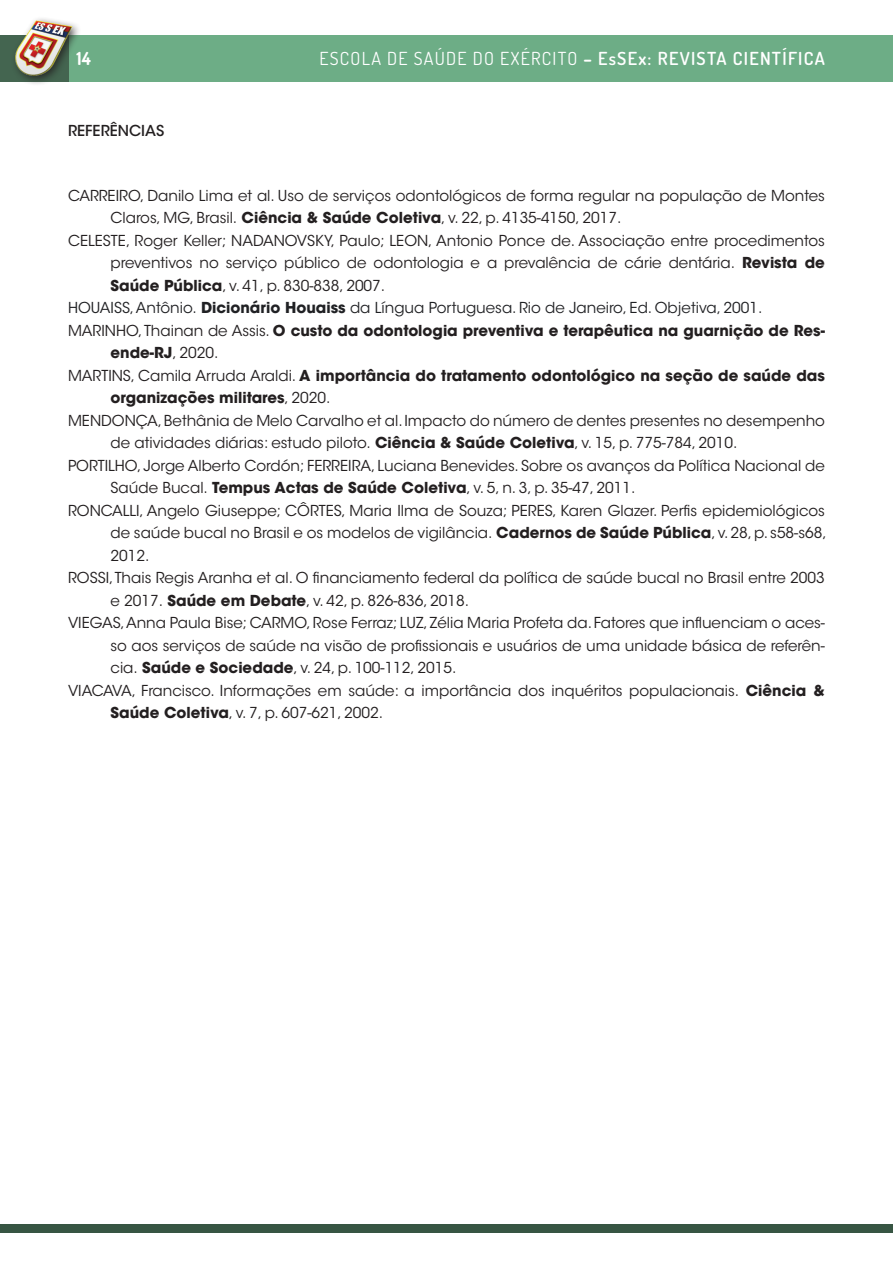
<style>
.page{position:relative;width:893px;height:1276px;background:#fff}
.page>*{position:absolute;margin:0;border:0;box-sizing:border-box;transform-origin:0 0}
.t1{font:18px "Dosis";letter-spacing:.07em;color:#fff}
.t2{font:700 18px "Dosis";color:#fff}
.t3{font:15px "ITC Avant Garde Std";color:#231f20}
.t4{font:700 15px "ITC Avant Garde Std";color:#231f20}
.t5{font:15px "ITC Avant Garde Std";color:#202124}
.t6{font:500 15px "ITC Avant Garde Std";color:#231f20}
.s1{font-weight:700}
.s2{font-weight:600}
.s3{font-weight:400}
</style>
<div class="page">
<div style="left:0;top:1224px;width:893px;height:9px;background:#375543"></div>
<div style="left:68px;top:35px;width:825px;height:47px;background:#6dad86"></div>
<div style="left:0;top:35px;width:68px;height:47px;background:#446550"></div>
<div style="left:10px;top:16px;width:72px;height:70px;background:#231f20;opacity:.85"></div>
<img style="left:10px;top:16px;width:68px;height:67px">
<p class="t2" style="left:77px;top:47px;width:16px">14</p>
<p class="t1" style="left:319px;top:47px;width:507px">ESCOLA DE SAÚDE DO EXÉRCITO <span class="s1">–</span> <span class="s2">EsSEx: REVISTA CIENTÍFICA</span></p>
<p class="t6" style="left:68px;top:121px;width:98px">REFERÊNCIAS</p>
<p class="t3" style="left:68px;top:186px;width:758px">CARREIRO, Danilo Lima et al. Uso de serviços odontológicos de forma regular na população de Montes</p>
<p class="t3" style="left:111px;top:209px;width:512px">Claros, MG, Brasil. <span class="s1">Ciência &amp; Saúde Coletiva</span>, v. 22, p. 4135-4150, 2017.</p>
<p class="t3" style="left:68px;top:231px;width:758px">CELESTE, Roger Keller; NADANOVSKY, Paulo; LEON, Antonio Ponce de. Associação entre procedimentos</p>
<p class="t3" style="left:111px;top:254px;width:716px">preventivos no serviço público de odontologia e a prevalência de cárie dentária. <span class="s1">Revista de</span></p>
<p class="t3" style="left:111px;top:276px;width:276px"><span class="s1">Saúde Pública</span>, v. 41, p. 830-838, 2007.</p>
<p class="t5" style="left:68px;top:299px;width:696px">HOUAISS, Antônio. <span class="s1">Dicionário Houaiss</span> da Língua Portuguesa. Rio de Janeiro, Ed. Objetiva, 2001.</p>
<p class="t4" style="left:68px;top:320px;width:758px"><span class="s3">MARINHO, Thainan de Assis.</span> O custo da odontologia preventiva e terapêutica na guarnição de Res-</p>
<p class="t4" style="left:111px;top:343px;width:109px">ende-RJ<span class="s3">, 2020.</span></p>
<p class="t4" style="left:68px;top:365px;width:758px"><span class="s3">MARTINS, Camila Arruda Araldi.</span> A importância do tratamento odontológico na seção de saúde das</p>
<p class="t4" style="left:111px;top:388px;width:221px">organizações militares<span class="s3">, 2020.</span></p>
<p class="t3" style="left:68px;top:411px;width:758px">MENDONÇA, Bethânia de Melo Carvalho et al. Impacto do número de dentes presentes no desempenho</p>
<p class="t3" style="left:111px;top:434px;width:628px">de atividades diárias: estudo piloto. <span class="s1">Ciência &amp; Saúde Coletiva</span>, v. 15, p. 775-784, 2010.</p>
<p class="t3" style="left:68px;top:456px;width:758px">PORTILHO, Jorge Alberto Cordón; FERREIRA, Luciana Benevides. Sobre os avanços da Política Nacional de</p>
<p class="t3" style="left:111px;top:479px;width:526px">Saúde Bucal. <span class="s1">Tempus Actas de Saúde Coletiva</span>, v. 5, n. 3, p. 35-47, 2011.</p>
<p class="t3" style="left:68px;top:501px;width:758px">RONCALLI, Angelo Giuseppe; CÔRTES, Maria Ilma de Souza; PERES, Karen Glazer. Perfis epidemiológicos</p>
<p class="t3" style="left:111px;top:524px;width:718px">de saúde bucal no Brasil e os modelos de vigilância. <span class="s1">Cadernos de Saúde Pública</span>, v. 28, p. s58-s68,</p>
<p class="t3" style="left:111px;top:546px;width:40px">2012.</p>
<p class="t3" style="left:68px;top:569px;width:758px">ROSSI, Thais Regis Aranha et al. O financiamento federal da política de saúde bucal no Brasil entre 2003</p>
<p class="t3" style="left:111px;top:591px;width:360px">e 2017. <span class="s1">Saúde em Debate</span>, v. 42, p. 826-836, 2018.</p>
<p class="t3" style="left:68px;top:614px;width:758px">VIEGAS, Anna Paula Bise; CARMO, Rose Ferraz; LUZ, Zélia Maria Profeta da. Fatores que influenciam o aces-</p>
<p class="t3" style="left:111px;top:636px;width:716px">so aos serviços de saúde na visão de profissionais e usuários de uma unidade básica de referên-</p>
<p class="t3" style="left:111px;top:659px;width:347px">cia. <span class="s1">Saúde e Sociedade</span>, v. 24, p. 100-112, 2015.</p>
<p class="t3" style="left:68px;top:681px;width:758px">VIACAVA, Francisco. Informações em saúde: a importância dos inquéritos populacionais. <span class="s1">Ciência &amp;</span></p>
<p class="t3" style="left:111px;top:704px;width:274px"><span class="s1">Saúde Coletiva</span>, v. 7, p. 607-621, 2002.</p>
</div>
